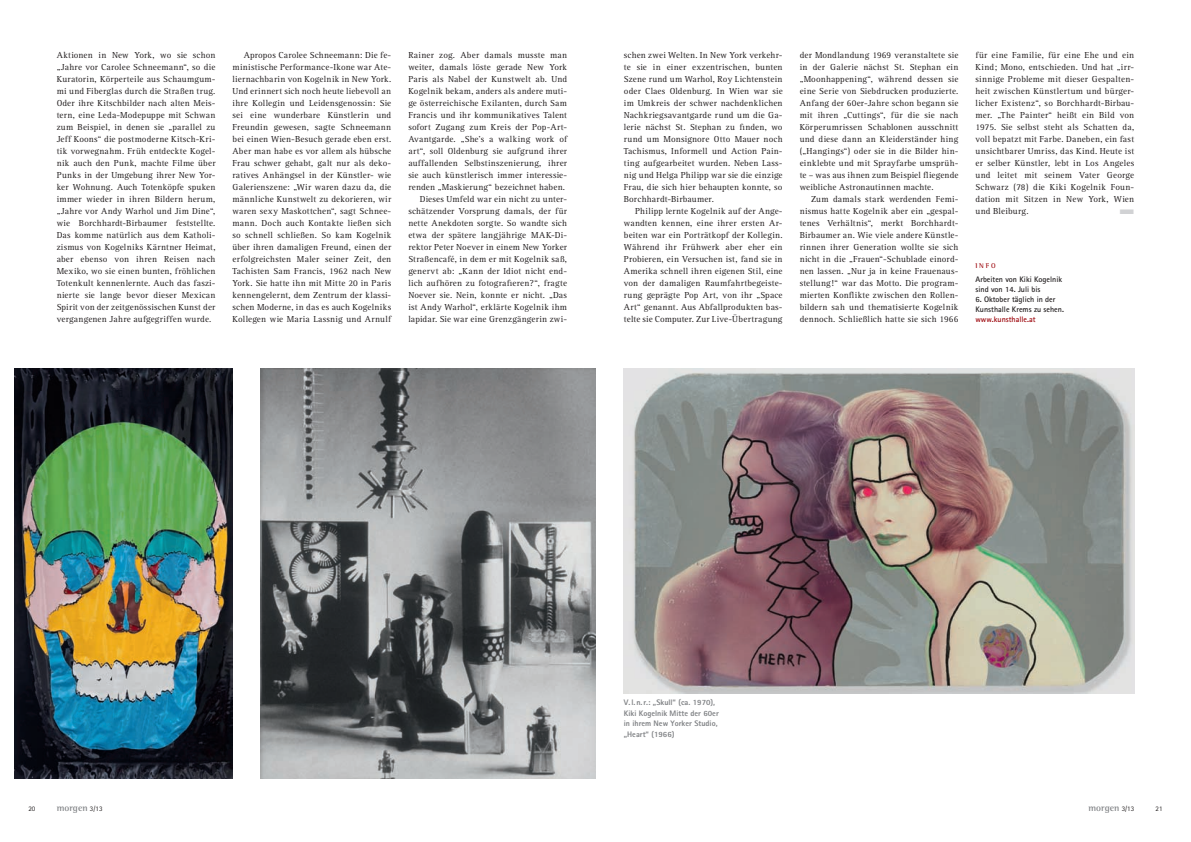
<style>
.page{position:relative;width:1191px;height:842px;background:#fff}
.page>*{position:absolute;margin:0;border:0;box-sizing:border-box;transform-origin:0 0}
.t1{font:700 9.5px "Rotis Semi Serif";color:#808285}
.t2{font:9px/12px "Rotis Serif";letter-spacing:.025em;color:#231f20;text-align:justify}
.t3{font:800 8px/10.5px "Rotis Sans Serif";color:#808285}
.t4{font:700 8px/10px "Rotis Sans Serif";color:#231f20}
.t5{font:700 8px "Rotis Sans Serif";color:#9d070d}
.t6{font:7px "Rotis Sans Serif";color:#231f20}
.t7{font:700 7px "Rotis Semi Serif";color:#9d070d}
.t8{font:6.5px "Zapf Dingbats";color:#d1d2d4;scale:3 1}
.s1{font-family:"Rotis Sans Serif";font-weight:400;font-size:7px;color:#231f20}
</style>
<div class="page">
<img style="left:14px;top:369px;width:218px;height:409px">
<img style="left:261px;top:369px;width:334px;height:409px">
<img style="left:624px;top:369px;width:510px;height:324px">
<p class="t2" style="left:57px;top:49px;width:160px">Aktionen in New York, wo sie schon „Jahre vor Carolee Schneemann“, so die Kuratorin, Körperteile aus Schaumgum&shy;mi und Fiberglas durch die Straßen trug.<br>Oder ihre Kitschbilder nach alten Meis&shy;tern, eine Leda-Modepuppe mit Schwan zum Beispiel, in denen sie „parallel zu Jeff Koons“ die postmoderne Kitsch-Kri&shy;tik vorwegnahm. Früh entdeckte Kogel&shy;nik auch den Punk, machte Filme über Punks in der Umgebung ihrer New Yor&shy;ker Wohnung. Auch Totenköpfe spuken immer wieder in ihren Bildern herum, „Jahre vor Andy Warhol und Jim Dine“, wie Borchhardt-Birbaumer feststellte.<br>Das komme natürlich aus dem Katholi&shy;zismus von Kogelniks Kärntner Heimat, aber ebenso von ihren Reisen nach Mexiko, wo sie einen bunten, fröhlichen Totenkult kennenlernte. Auch das faszi&shy;nierte sie lange bevor dieser Mexican Spirit von der zeitgenössischen Kunst der vergangenen Jahre aufgegriffen wurde.</p>
<p class="t2" style="left:232px;top:49px;width:160px;text-indent:11px">Apropos Carolee Schneemann: Die fe&shy;ministische Performance-Ikone war Ate&shy;liernachbarin von Kogelnik in New York.<br>Und erinnert sich noch heute liebevoll an ihre Kollegin und Leidensgenossin: Sie sei eine wunderbare Künstlerin und Freundin gewesen, sagte Schneemann bei einen Wien-Besuch gerade eben erst.<br>Aber man habe es vor allem als hübsche Frau schwer gehabt, galt nur als deko&shy;ratives Anhängsel in der Künstler- wie Galerienszene: „Wir waren dazu da, die männliche Kunstwelt zu dekorieren, wir waren sexy Maskottchen“, sagt Schnee&shy;mann. Doch auch Kontakte ließen sich so schnell schließen. So kam Kogelnik über ihren damaligen Freund, einen der erfolgreichsten Maler seiner Zeit, den Tachisten Sam Francis, 1962 nach New York. Sie hatte ihn mit Mitte 20 in Paris kennengelernt, dem Zentrum der klassi&shy;schen Moderne, in das es auch Kogelniks Kollegen wie Maria Lassnig und Arnulf</p>
<p class="t2" style="left:408px;top:49px;width:160px;text-align:right">Rainer zog. Aber damals musste man weiter, damals löste gerade New York Paris als Nabel der Kunstwelt ab. Und Kogelnik bekam, anders als andere muti&shy;ge österreichische Exilanten, durch Sam Francis und ihr kommunikatives Talent sofort Zugang zum Kreis der Pop-Art-Avantgarde. „She’s a walking work of art“, soll Oldenburg sie aufgrund ihrer auffallenden Selbstinszenierung, ihrer sie auch künstlerisch immer interessie&shy;renden „Maskierung“ bezeichnet haben.<br>Dieses Umfeld war ein nicht zu unter&shy;schätzender Vorsprung damals, der für nette Anekdoten sorgte. So wandte sich etwa der spätere langjährige MAK-Di&shy;rektor Peter Noever in einem New Yorker Straßencafé, in dem er mit Kogelnik saß, genervt ab: „Kann der Idiot nicht end&shy;lich aufhören zu fotografieren?“, fragte Noever sie. Nein, konnte er nicht. „Das ist Andy Warhol“, erklärte Kogelnik ihm lapidar. Sie war eine Grenzgängerin zwi-</p>
<p class="t2" style="left:624px;top:49px;width:160px">schen zwei Welten. In New York verkehr&shy;te sie in einer exzentrischen, bunten Szene rund um Warhol, Roy Lichtenstein oder Claes Oldenburg. In Wien war sie im Umkreis der schwer nachdenklichen Nachkriegsavantgarde rund um die Ga&shy;lerie nächst St. Stephan zu finden, wo rund um Monsignore Otto Mauer noch Tachismus, Informell und Action Pain&shy;ting aufgearbeitet wurden. Neben Lass&shy;nig und Helga Philipp war sie die einzige Frau, die sich hier behaupten konnte, so Borchhardt-Birbaumer.</p>
<p class="t2" style="left:624px;top:205px;width:160px;text-indent:11px">Philipp lernte Kogelnik auf der Ange&shy;wandten kennen, eine ihrer ersten Ar&shy;beiten war ein Porträtkopf der Kollegin.<br>Während ihr Frühwerk aber eher ein Probieren, ein Versuchen ist, fand sie in Amerika schnell ihren eigenen Stil, eine von der damaligen Raumfahrtbegeiste&shy;rung geprägte Pop Art, von ihr „Space Art“ genannt. Aus Abfallprodukten bas&shy;telte sie Computer. Zur Live-Übertragung</p>
<p class="t2" style="left:799px;top:49px;width:160px">der Mondlandung 1969 veranstaltete sie in der Galerie nächst St. Stephan ein „Moonhappening“, während dessen sie eine Serie von Siebdrucken produzierte.<br>Anfang der 60er-Jahre schon begann sie mit ihren „Cuttings“, für die sie nach Körperumrissen Schablonen ausschnitt und diese dann an Kleiderständer hing („Hangings“) oder sie in die Bilder hin&shy;einklebte und mit Sprayfarbe umsprüh&shy;te – was aus ihnen zum Beispiel fliegende weibliche Astronautinnen machte.</p>
<p class="t2" style="left:799px;top:193px;width:160px;text-indent:11px">Zum damals stark werdenden Femi&shy;nismus hatte Kogelnik aber ein „gespal&shy;tenes Verhältnis“, merkt Borchhardt-Birbaumer an. Wie viele andere Künstle&shy;rinnen ihrer Generation wollte sie sich nicht in die „Frauen“-Schublade einord&shy;nen lassen. „Nur ja in keine Frauenaus&shy;stellung!“ war das Motto. Die program&shy;mierten Konflikte zwischen den Rollen&shy;bildern sah und thematisierte Kogelnik dennoch. Schließlich hatte sie sich 1966</p>
<p class="t2" style="left:975px;top:49px;width:160px">für eine Familie, für eine Ehe und ein Kind; Mono, entschieden. Und hat „irr&shy;sinnige Probleme mit dieser Gespalten&shy;heit zwischen Künstlertum und bürger&shy;licher Existenz“, so Borchhardt-Birbau&shy;mer. „The Painter“ heißt ein Bild von 1975. Sie selbst steht als Schatten da, voll bepatzt mit Farbe. Daneben, ein fast unsichtbarer Umriss, das Kind. Heute ist er selber Künstler, lebt in Los Angeles und leitet mit seinem Vater George Schwarz (78) die Kiki Kogelnik Foun&shy;dation mit Sitzen in New York, Wien und Bleiburg.</p>
<p class="t8" style="left:1119px;top:209px;width:6px">■</p>
<p class="t7" style="left:975px;top:261px;width:22px">Info</p>
<p class="t4" style="left:975px;top:274px;width:88px">Arbeiten von Kiki Kogelnik sind von 14. Juli bis</p>
<p class="t4" style="left:975px;top:294px;width:90px">6. Oktober täglich in der<br>Kunsthalle Krems zu sehen.</p>
<p class="t5" style="left:975px;top:314px;width:62px">www.kunsthalle.at</p>
<p class="t3" style="left:624px;top:697px;width:96px">V.l.n.r.: „Skull“ (ca. 1970),<br>Kiki Kogelnik Mitte der 60er in ihrem New Yorker Studio, „Heart“ (1966)</p>
<p class="t6" style="left:28px;top:804px;width:8px">20</p>
<p class="t1" style="left:57px;top:802px;width:47px">morgen <span class="s1">3/13</span></p>
<p class="t1" style="left:1088px;top:802px;width:47px">morgen <span class="s1">3/13</span></p>
<p class="t6" style="left:1155px;top:804px;width:8px">21</p>
</div>
